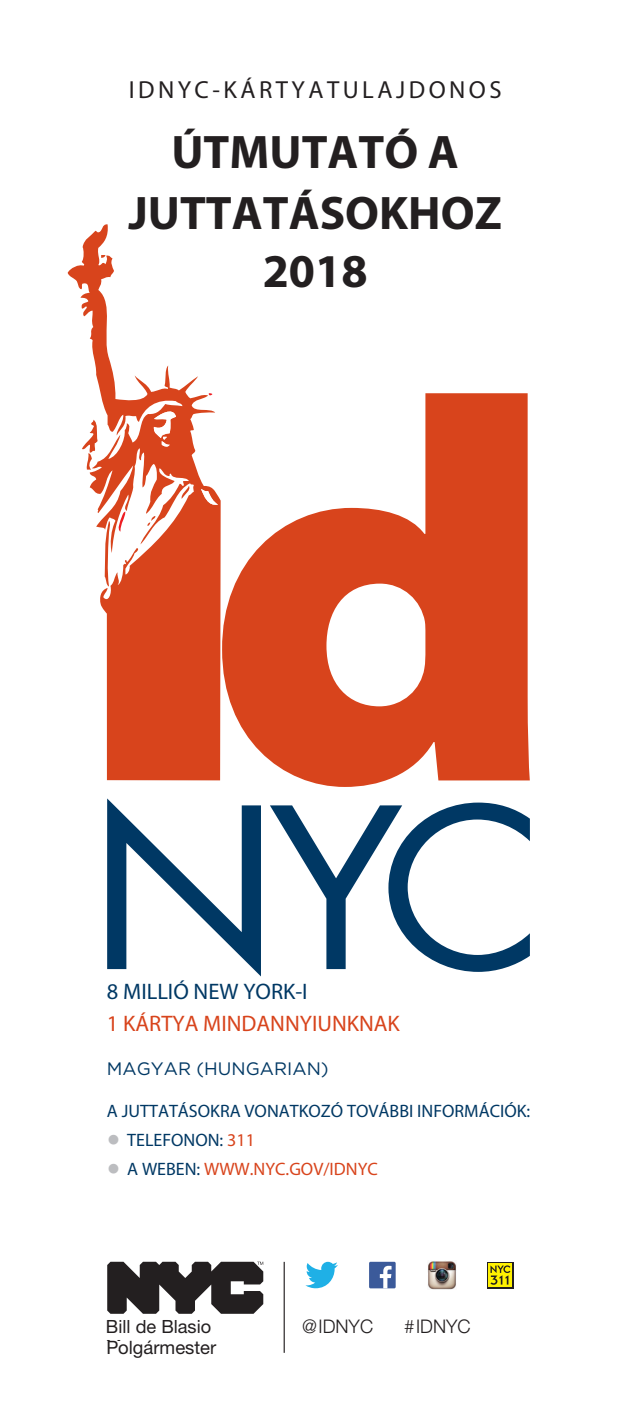
<style>
.page{position:relative;width:632px;height:1418px;background:#fff}
.page>*{position:absolute;margin:0;border:0;box-sizing:border-box;transform-origin:0 0}
.t1{font:700 47.25px/59.2px "Myriad Pro";color:#231f20;text-align:center}
.t2{font:24.75px "Myriad Pro";letter-spacing:.14em;color:#231f20}
.t3{font:22.5px "Myriad Pro";color:#d8441c}
.t4{font:22.5px "Myriad Pro";color:#003864}
.t5{font:300 18.68px "Helvetica Neue";color:#231f20}
.t6{font:18.45px "Helvetica Neue LT Pro";color:#231f20}
.t7{font:18.22px/19.8px "Helvetica Neue LT Std";color:#231f20}
.t8{font:18px "Myriad Pro";color:#003864}
.t9{font:18px "Myriad Pro";color:#d8441c}
.t10{font:18px "Gotham";color:#003864}
.s1{font-family:"Arial";font-weight:900;font-size:22.5px;color:#bcbdc0}
.s2{color:#d8441c}
.s3{color:#003864}
</style>
<div class="page">
<svg style="left:222px;top:393px;width:308px;height:394px;fill:#d8441c"></svg>
<svg style="left:107px;top:798px;width:154px;height:178px"></svg>
<svg style="left:270px;top:802px;width:260px;height:170px"></svg>
<svg style="left:68px;top:224px;width:153px;height:556px"></svg>
<svg style="left:201px;top:489px;width:17px;height:18px"></svg>
<svg style="left:208px;top:393px;width:4px;height:3px"></svg>
<svg style="left:181px;top:486px;width:11px;height:13px"></svg>
<svg style="left:153px;top:405px;width:23px;height:43px"></svg>
<svg style="left:147px;top:516px;width:8px;height:10px"></svg>
<svg style="left:117px;top:511px;width:8px;height:20px"></svg>
<svg style="left:103px;top:521px;width:8px;height:65px"></svg>
<svg style="left:101px;top:255px;width:4px;height:3px"></svg>
<svg style="left:82px;top:420px;width:17px;height:49px"></svg>
<svg style="left:107px;top:1261px;width:156px;height:52px"></svg>
<svg style="left:305px;top:1261px;width:33px;height:27px"></svg>
<div style="left:369px;top:1261px;width:27px;height:27px;background:#3b5a9a"></div>
<svg style="left:380px;top:1265px;width:11px;height:23px"></svg>
<hr style="left:284px;top:1261px;width:1px;height:91px;background:#231f20">
<img style="left:428px;top:1261px;width:29px;height:28px">
<svg style="left:487px;top:1262px;width:26px;height:26px"></svg>
<svg style="left:488px;top:1263px;width:24px;height:23px"></svg>
<svg style="left:490px;top:1265px;width:20px;height:19px"></svg>
<h2 class="t2" style="left:129px;top:75px;width:374px">IDNYC-KÁRTYATULAJDONOS</h2>
<h1 class="t1" style="left:128px;top:121px;width:375px">ÚTMUTATÓ A<br>JUTTATÁSOKHOZ<br>2018</h1>
<p class="t4" style="left:107px;top:978px;width:202px">8 MILLIÓ NEW YORK-I</p>
<p class="t3" style="left:107px;top:1009px;width:294px">1 KÁRTYA MINDANNYIUNKNAK</p>
<p class="t10" style="left:107px;top:1057px;width:223px">MAGYAR (HUNGARIAN)</p>
<p class="t8" style="left:107px;top:1099px;width:425px">A JUTTATÁSOKRA VONATKOZÓ TOVÁBBI INFORMÁCIÓK:</p>
<p class="t8" style="left:107px;top:1128px;width:149px"><span class="s1">●</span> TELEFONON: <span class="s2">311</span></p>
<p class="t9" style="left:107px;top:1158px;width:272px"><span class="s1">●</span> <span class="s3">A WEBEN:</span> WWW.NYC.GOV/IDNYC</p>
<p class="t7" style="left:106px;top:1316px;width:107px">Bill de Blasio<br>Mayor</p>
<p class="t5" style="left:302px;top:1311px;width:72px">@ IDNYC</p>
<p class="t5" style="left:404px;top:1311px;width:68px"># IDNYC</p>
<p class="t6" style="left:106px;top:1336px;width:111px">Polgármester</p>
</div>
